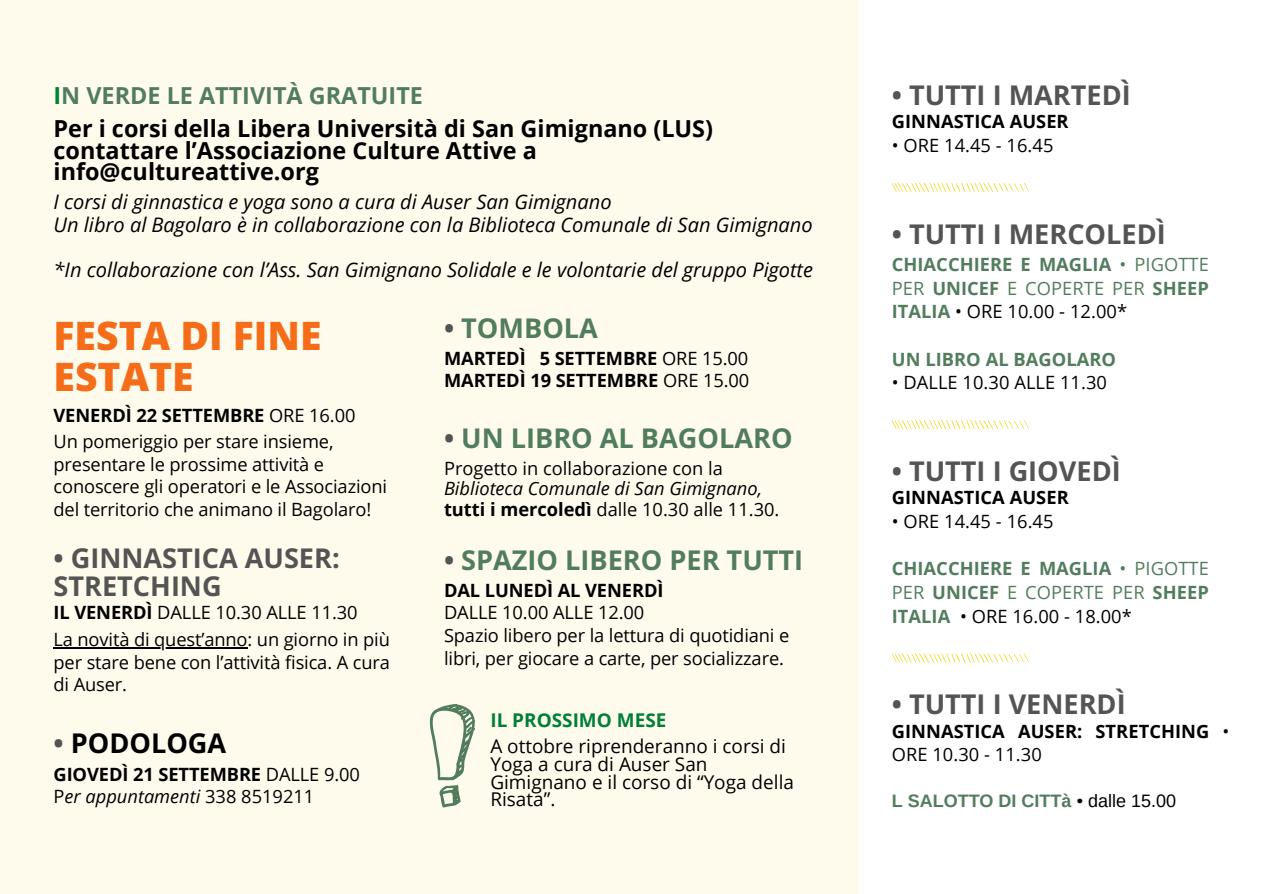
<style>
.page{position:relative;width:1263px;height:894px;background:#fff}
.page>*{position:absolute;margin:0;border:0;box-sizing:border-box;transform-origin:0 0}
.t1{font:800 39.15px/41.5px "Open Sans";color:#f66d19}
.t2{font:700 27.15px/28px "Open Sans";color:#545454}
.t3{font:700 27.15px "Open Sans";color:#527d5d}
.t4{font:700 27.15px "Open Sans";color:#000}
.t5{font:700 23.4px/21.6px "Open Sans";color:#000}
.t6{font:700 23.4px "Open Sans";color:#527d5d}
.t7{font:italic 20.1px "Open Sans";color:#000}
.t8{font:18.9px/17.7px "Open Sans";color:#000}
.t9{font:700 18.9px "Open Sans";color:#008037}
.t10{font:18.3px/22.5px "Open Sans";letter-spacing:-.005em;color:#000}
.t11{font:700 18.3px/23.5px "Open Sans";letter-spacing:-.005em;color:#000}
.t12{font:700 18.3px/23.5px "Open Sans";letter-spacing:.005em;color:#527d5d;text-align:justify}
.t13{font:italic 18.3px "Open Sans";color:#000}
.t14{font:700 18px "Arimo";color:#527d5d}
.s1{color:#008037}
.s2{font-weight:400}
.s3{font-weight:700}
.s4{color:#545454}
.s5{font-style:normal}
.s6{font-style:italic}
.s7{font-weight:400;color:#000}
</style>
<div class="page">
<div style="left:0;top:0;width:858px;height:893px;background:#fefbed"></div>
<svg style="left:892px;top:182px;width:137px;height:10px"></svg>
<svg style="left:892px;top:419px;width:137px;height:10px"></svg>
<svg style="left:892px;top:653px;width:137px;height:10px"></svg>
<svg style="left:429px;top:704px;width:46px;height:103px"></svg>
<hr style="left:54px;top:647px;width:194px;height:1px;background:#000">
<p class="t6" style="left:54px;top:79px;width:371px"><span class="s1">I</span>N VERDE LE ATTIVITÀ GRATUITE</p>
<p class="t5" style="left:54px;top:117px;width:661px">Per i corsi della Libera Università di San Gimignano (LUS) contattare l’Associazione Culture Attive a info@cultureattive.org</p>
<p class="t7" style="left:54px;top:188px;width:560px">I corsi di ginnastica e yoga sono a cura di Auser San Gimignano</p>
<p class="t7" style="left:54px;top:210px;width:761px">Un libro al Bagolaro è in collaborazione con la Biblioteca Comunale di San Gimignano</p>
<p class="t7" style="left:54px;top:255px;width:761px">*In collaborazione con l’Ass. San Gimignano Solidale e le volontarie del gruppo Pigotte</p>
<p class="t1" style="left:54px;top:313px;width:270px">FESTA DI FINE<br>ESTATE</p>
<p class="t11" style="left:54px;top:402px;width:303px">VENERDÌ 22 SETTEMBRE <span class="s2">ORE 16.00</span></p>
<p class="t10" style="left:54px;top:430px;width:335px">Un pomeriggio per stare insieme, presentare le prossime attività e conoscere gli operatori e le Associazioni del territorio che animano il Bagolaro!</p>
<p class="t2" style="left:54px;top:543px;width:288px">• GINNASTICA AUSER:<br>STRETCHING</p>
<p class="t10" style="left:54px;top:600px;width:306px"><span class="s3">IL VENERDÌ</span> DALLE 10.30 ALLE 11.30</p>
<p class="t10" style="left:54px;top:627px;width:338px;text-align:justify">La novità di quest’anno: un giorno in più per stare bene con l’attività fisica. A cura di Auser.</p>
<p class="t4" style="left:54px;top:724px;width:174px"><span class="s4">•</span> PODOLOGA</p>
<p class="t11" style="left:54px;top:761px;width:308px">GIOVEDÌ 21 SETTEMBRE <span class="s2">DALLE 9.00</span></p>
<p class="t13" style="left:54px;top:782px;width:262px"><span class="s5">P</span>er appuntamenti <span class="s5">338 8519211</span></p>
<p class="t3" style="left:444px;top:308px;width:155px"><span class="s4">•</span> TOMBOLA</p>
<p class="t11" style="left:444px;top:346px;width:306px">MARTEDÌ 5 SETTEMBRE <span class="s2">ORE 15.00</span></p>
<p class="t11" style="left:444px;top:368px;width:307px">MARTEDÌ 19 SETTEMBRE <span class="s2">ORE 15.00</span></p>
<p class="t3" style="left:444px;top:418px;width:350px"><span class="s4">•</span> UN LIBRO AL BAGOLARO</p>
<p class="t10" style="left:444px;top:458px;width:337px;line-height:20.2px">Progetto in collaborazione con la<br><span class="s6">Biblioteca Comunale di San Gimignano, </span><span class="s3">tutti i mercoledì</span> dalle 10.30 alle 11.30.</p>
<p class="t3" style="left:444px;top:541px;width:361px"><span class="s4">•</span> SPAZIO LIBERO PER TUTTI</p>
<p class="t10" style="left:444px;top:579px;width:221px;line-height:21.3px"><span class="s3">DAL LUNEDÌ AL VENERDÌ<br></span>DALLE 10.00 ALLE 12.00</p>
<p class="t10" style="left:444px;top:623px;width:347px">Spazio libero per la lettura di quotidiani e libri, per giocare a carte, per socializzare.</p>
<p class="t9" style="left:490px;top:706px;width:178px">IL PROSSIMO MESE</p>
<p class="t8" style="left:490px;top:736px;width:305px">A ottobre riprenderanno i corsi di<br>Yoga a cura di Auser San<br>Gimignano e il corso di “Yoga della<br>Risata”.</p>
<p class="t2" style="left:892px;top:81px;width:240px">• TUTTI I MARTEDÌ</p>
<p class="t11" style="left:892px;top:109px;width:178px">GINNASTICA AUSER</p>
<p class="t10" style="left:892px;top:133px;width:163px">• ORE 14.45 - 16.45</p>
<p class="t2" style="left:892px;top:219px;width:275px">• TUTTI I MERCOLEDÌ</p>
<p class="t12" style="left:892px;top:252px;width:319px">CHIACCHIERE E MAGLIA <span class="s2">• PIGOTTE PER</span> UNICEF <span class="s2">E COPERTE PER</span> SHEEP ITALIA <span class="s7">• ORE 10.00 - 12.00*</span></p>
<p class="t12" style="left:892px;top:346px;width:226px">UN LIBRO AL BAGOLARO</p>
<p class="t10" style="left:892px;top:371px;width:217px">• DALLE 10.30 ALLE 11.30</p>
<p class="t2" style="left:892px;top:456px;width:230px">• TUTTI I GIOVEDÌ</p>
<p class="t11" style="left:892px;top:485px;width:178px">GINNASTICA AUSER</p>
<p class="t10" style="left:892px;top:509px;width:163px">• ORE 14.45 - 16.45</p>
<p class="t12" style="left:892px;top:556px;width:319px">CHIACCHIERE E MAGLIA <span class="s2">• PIGOTTE PER</span> UNICEF <span class="s2">E COPERTE PER</span> SHEEP ITALIA <span class="s7">• ORE 16.00 - 18.00*</span></p>
<p class="t2" style="left:892px;top:689px;width:235px">• TUTTI I VENERDÌ</p>
<p class="t11" style="left:892px;top:718px;width:339px">GINNASTICA AUSER: STRETCHING <span class="s2">•<br>ORE 10.30 - 11.30</span></p>
<p class="t14" style="left:892px;top:790px;width:286px">L SALOTTO DI CITTà <span class="s7">• dalle 15.00</span></p>
</div>
